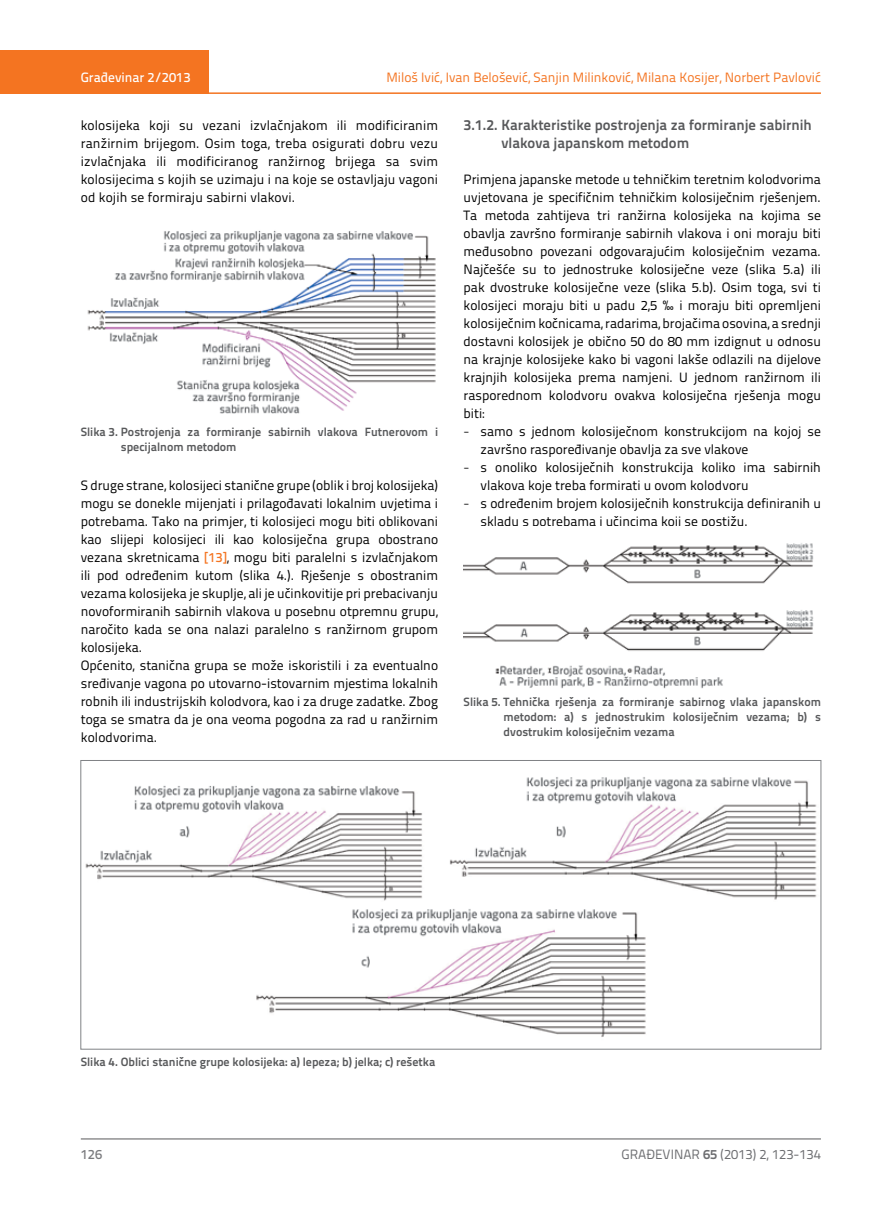
<style>
.page{position:relative;width:872px;height:1212px;background:#fff}
.page>*{position:absolute;margin:0;border:0;box-sizing:border-box;transform-origin:0 0}
.t1{font:700 14.7px/18px "Titillium Text 22 L";color:#58595b}
.t2{font:13.5px/18px "Titillium Text 22 L";color:#000}
.t3{font:13.5px "Titillium Text 22 L";color:#f47421}
.t4{font:13.5px "Titillium Text 22 L";color:#6d6e71}
.t5{font:500 13.5px "Titillium Text 22 L";color:#fff}
.t6{font:500 13.5px "Titillium Text 22 L";color:#797a7d}
.t7{font:700 12px/15px "Titillium Text 22 L";color:#58595b}
.s1{font-weight:300}
.s2{font-weight:500;color:#f47421}
.s3{font-weight:700}
</style>
<div class="page">
<div style="left:0;top:50px;width:208px;height:44px;background:#f47421"></div>
<hr style="left:0;top:92px;width:821px;height:2px;background:#f47421">
<hr style="left:81px;top:1139px;width:740px;height:1px;background:#58595b">
<img style="left:87px;top:230px;width:349px;height:184px">
<img style="left:85px;top:777px;width:732px;height:260px">
<img style="left:463px;top:543px;width:351px;height:145px">
<p class="t3" style="left:386px;top:68px;width:436px">Miloš Ivić, Ivan Belošević, Sanjin Milinković, Milana Kosijer, Norbert Pavlović</p>
<p class="t2" style="left:81px;top:115px;width:359px;text-align:justify">kolosijeka koji su vezani izvlačnjakom ili modificiranim ranžirnim brijegom. Osim toga, treba osigurati dobru vezu izvlačnjaka ili modificiranog ranžirnog brijega sa svim kolosijecima s kojih se uzimaju i na koje se ostavljaju vagoni od kojih se formiraju sabirni vlakovi.</p>
<p class="t5" style="left:81px;top:67px;width:111px">Građevinar 2/2013</p>
<p class="t1" style="left:501px;top:115px;width:312px;text-indent:-38px">3.1.2. Karakteristike postrojenja za formiranje sabirnih vlakova japanskom metodom</p>
<p class="t2" style="left:463px;top:169px;width:359px;text-align:justify">Primjena japanske metode u tehničkim teretnim kolodvorima uvjetovana je specifičnim tehničkim kolosiječnim rješenjem.<br>Ta metoda zahtijeva tri ranžirna kolosijeka na kojima se obavlja završno formiranje sabirnih vlakova i oni moraju biti međusobno povezani odgovarajućim kolosiječnim vezama.<br>Najčešće su to jednostruke kolosiječne veze (slika 5.a) ili pak dvostruke kolosiječne veze (slika 5.b). Osim toga, svi ti kolosijeci moraju biti u padu 2,5 ‰ i moraju biti opremljeni kolosiječnim kočnicama, radarima, brojačima osovina, a srednji dostavni kolosijek je obično 50 do 80 mm izdignut u odnosu na krajnje kolosijeke kako bi vagoni lakše odlazili na dijelove krajnjih kolosijeka prema namjeni. U jednom ranžirnom ili rasporednom kolodvoru ovakva kolosiječna rješenja mogu biti:</p>
<p class="t2" style="left:480px;top:421px;width:342px;text-indent:-17px"><span class="s1">-</span> samo s jednom kolosiječnom konstrukcijom na kojoj se završno raspoređivanje obavlja za sve vlakove</p>
<p class="t2" style="left:480px;top:457px;width:342px;text-indent:-17px"><span class="s1">-</span> s onoliko kolosiječnih konstrukcija koliko ima sabirnih vlakova koje treba formirati u ovom kolodvoru</p>
<p class="t2" style="left:480px;top:493px;width:342px;text-indent:-17px"><span class="s1">-</span> s određenim brojem kolosiječnih konstrukcija definiranih u skladu s potrebama i učincima koji se postižu.</p>
<p class="t7" style="left:121px;top:423px;width:319px;text-indent:-40px">Slika 3. Postrojenja za formiranje sabirnih vlakova Futnerovom i specijalnom metodom</p>
<p class="t2" style="left:81px;top:475px;width:359px">S druge strane, kolosijeci stanične grupe (oblik i broj kolosijeka) mogu se donekle mijenjati i prilagođavati lokalnim uvjetima i potrebama. Tako na primjer, ti kolosijeci mogu biti oblikovani kao slijepi kolosijeci ili kao kolosiječna grupa obostrano vezana skretnicama <span class="s2">[13]</span>, mogu biti paralelni s izvlačnjakom ili pod određenim kutom (slika 4.). Rješenje s obostranim vezama kolosijeka je skuplje, ali je učinkovitije pri prebacivanju novoformiranih sabirnih vlakova u posebnu otpremnu grupu, naročito kada se ona nalazi paralelno s ranžirnom grupom kolosijeka.<br>Općenito, stanična grupa se može iskoristili i za eventualno sređivanje vagona po utovarno-istovarnim mjestima lokalnih robnih ili industrijskih kolodvora, kao i za druge zadatke. Zbog toga se smatra da je ona veoma pogodna za rad u ranžirnim kolodvorima.</p>
<p class="t7" style="left:503px;top:694px;width:319px;text-align:justify;text-indent:-40px">Slika 5. Tehnička rješenja za formiranje sabirnog vlaka japanskom metodom: a) s jednostrukim kolosiječnim vezama; b) s dvostrukim kolosiječnim vezama</p>
<p class="t7" style="left:81px;top:1054px;width:356px">Slika 4. Oblici stanične grupe kolosijeka: a) lepeza; b) jelka; c) rešetka</p>
<p class="t6" style="left:81px;top:1144px;width:23px">126</p>
<p class="t4" style="left:621px;top:1144px;width:201px">GRAĐEVINAR <span class="s3">65</span> (2013) 2, 123-134</p>
</div>
